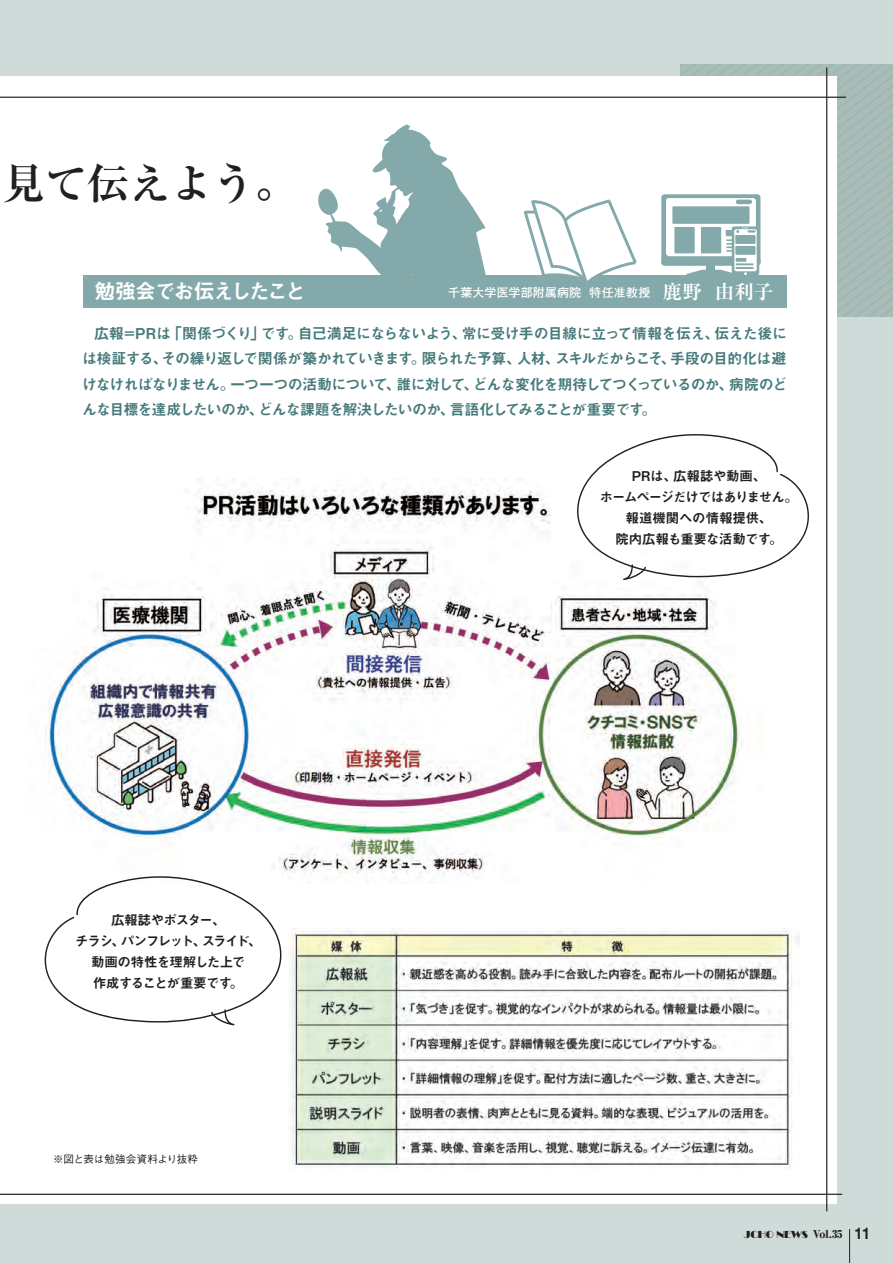
<style>
.page{position:relative;width:893px;height:1263px;background:#cfdbd9}
.page>*{position:absolute;margin:0;border:0;box-sizing:border-box;transform-origin:0 0}
.t1{font:700 42px "Ryumin Pro";color:#231f20}
.t2{font:21px "Midashi Go Pro MB31";letter-spacing:-.09em;color:#fff}
.t3{font:15px/25.5px "Midashi Go Pro MB31";letter-spacing:-.065em;color:#477a7b;text-align:justify}
.t4{font:13.5px/21px "Midashi Go Pro MB31";letter-spacing:-.03em;color:#231f20;text-align:center}
.t5{font:13.5px/21px "Midashi Go Pro MB31";letter-spacing:-.08em;color:#231f20;text-align:center}
.t6{font:700 12px "Futo Go B101 Pro";letter-spacing:.015em;color:#fff}
.t7{font:10.5px "Broadway";color:#231f20}
.t8{font:500 10.5px "Gothic BBB Pro";color:#231f20}
.s1{font-family:"Ryumin Pro";font-size:19.5px}
.s2{font-family:"Ryumin Pro";font-weight:900}
.s3{font-family:"Arena";font-weight:700;font-stretch:condensed;font-size:15px}
</style>
<div class="page">
<div style="left:0;top:76px;width:837px;height:1128px;background:#fff"></div>
<hr style="left:849px;top:1229px;width:1px;height:34px;background:#231f20">
<hr style="left:0;top:97px;width:846px;height:1px;background:#231f20">
<hr style="left:0;top:1194px;width:842px;height:1px;background:#231f20">
<hr style="left:826px;top:67px;width:1px;height:1144px;background:#231f20">
<div style="left:83px;top:275px;width:704px;height:33px;background:#84a9aa"></div>
<img style="left:45px;top:478px;width:698px;height:405px">
<svg style="left:575px;top:434px;width:234px;height:146px"></svg>
<svg style="left:44px;top:871px;width:239px;height:154px"></svg>
<svg style="left:318px;top:124px;width:168px;height:151px"></svg>
<svg style="left:524px;top:199px;width:113px;height:82px"></svg>
<svg style="left:661px;top:65px;width:232px;height:251px"></svg>
<img style="left:289px;top:928px;width:510px;height:240px">
<h1 class="t1" style="left:3px;top:150px;width:295px">見て伝えよう。</h1>
<h2 class="t2" style="left:94px;top:274px;width:213px">勉強会でお伝えしたこと</h2>
<p class="t6" style="left:448px;top:283px;width:327px">千葉大学医学部附属病院 特任准教授 <span class="s1">鹿野 由利子</span></p>
<p class="t3" style="left:82px;top:319px;width:707px;text-indent:12px">広報=PRは「関係づくり」です。自己満足にならないよう、常に受け手の目線に立って情報を伝え、伝えた後には検証する、その繰り返しで関係が築かれていきます。限られた予算、人材、スキルだからこそ、手段の目的化は避けなければなりません。一つ一つの活動について、誰に対して、どんな変化を期待してつくっているのか、病院のどんな目標を達成したいのか、どんな課題を解決したいのか、言語化してみることが重要です。</p>
<p class="t5" style="left:75px;top:907px;width:188px">広報誌やポスター、<br>チラシ、パンフレット、スライド、動画の特性を理解した上で<br>作成することが重要です。</p>
<p class="t8" style="left:53px;top:1151px;width:146px">※図と表は勉強会資料より抜粋</p>
<p class="t4" style="left:600px;top:464px;width:200px">PRは、広報誌や動画、<br>ホームページだけではありません。報道機関への情報提供、<br>院内広報も重要な活動です。</p>
<p class="t7" style="left:744px;top:1228px;width:128px">JCHO NEWS <span class="s2">Vol.35</span> <span class="s3">11</span></p>
</div>
